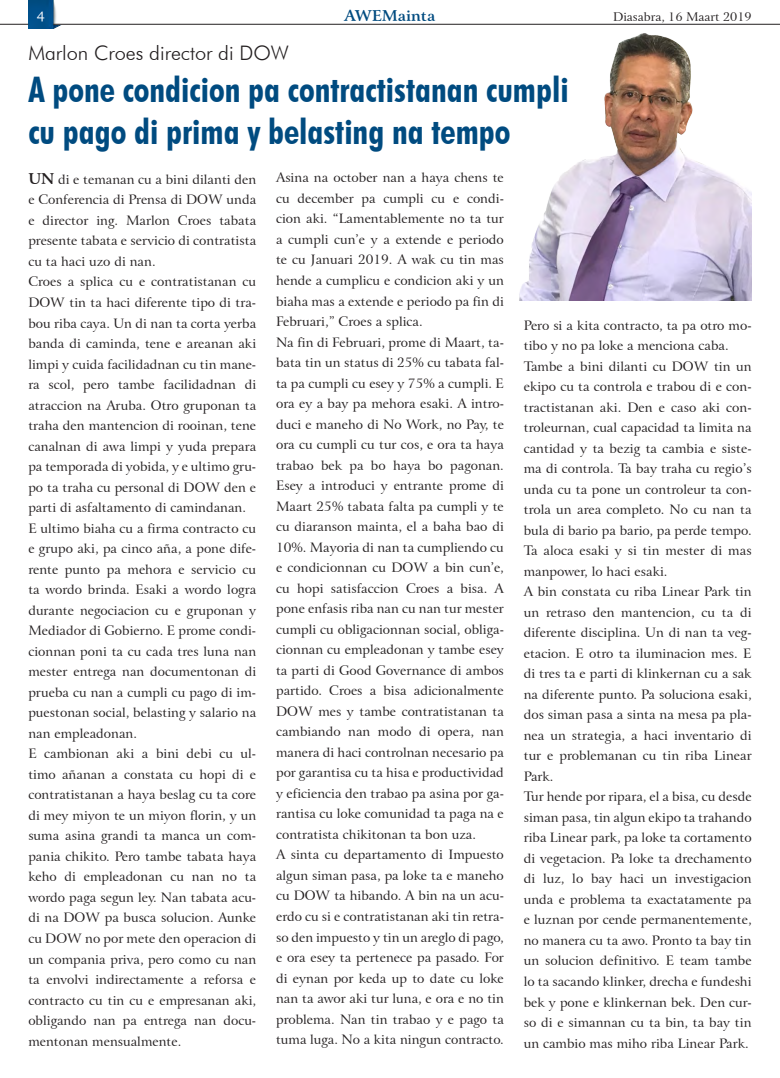
<style>
.page{position:relative;width:780px;height:1078px;background:#fff}
.page>*{position:absolute;margin:0;border:0;box-sizing:border-box;transform-origin:0 0}
.t1{font:700 condensed 35.2px/42.3px "Futura BT";color:#004b80}
.t2{font:300 20px "Futura BT";color:#231f20}
.t3{font:700 15px "Arrus BT";color:#004b80}
.t4{font:14px "Charter ITCTT";color:#fff}
.Body_Text_14{font:13px/20.5px "Arrus BT";color:#231f20;text-align:justify}
.t5{font:12px "Arrus BT";color:#231f20}
.s1{font-weight:700;font-size:15px}
</style>
<div class="page">
<img style="left:28px;top:0;width:33px;height:28px">
<svg style="left:0;top:24px;width:28px;height:1px"></svg>
<hr style="left:53px;top:24px;width:727px;height:1px;background:#231f20">
<img style="left:428px;top:23px;width:323px;height:277px">
<p class="t4" style="left:37px;top:7px;width:9px">4</p>
<p class="t3" style="left:344px;top:7px;width:92px">AWEMainta</p>
<p class="t5" style="left:613px;top:9px;width:140px">Diasabra, 16 Maart 2019</p>
<p class="t2" style="left:28px;top:40px;width:262px">Marlon Croes director di DOW</p>
<p class="t1" style="left:28px;top:68px;width:541px">A pone condicion pa contractistanan cumpli cu pago di prima y belasting na tempo</p>
<p class="Body_Text_14" style="left:28px;top:169px;width:229px"><span class="s1">UN</span> di e temanan cu a bini dilanti den e Conferencia di Prensa di DOW unda e director ing. Marlon Croes tabata presente tabata e servicio di contratista cu ta haci uzo di nan.</p>
<p class="Body_Text_14" style="left:28px;top:272px;width:229px">Croes a splica cu e contratistanan cu DOW tin ta haci diferente tipo di tra&shy;bou riba caya. Un di nan ta corta yerba banda di caminda, tene e areanan aki limpi y cuida facilidadnan cu tin mane&shy;ra scol, pero tambe facilidadnan di atraccion na Aruba. Otro gruponan ta traha den mantencion di rooinan, tene canalnan di awa limpi y yuda prepara pa temporada di yobida, y e ultimo gru&shy;po ta traha cu personal di DOW den e parti di asfaltamento di camindanan.</p>
<p class="Body_Text_14" style="left:28px;top:518px;width:229px">E ultimo biaha cu a firma contracto cu e grupo aki, pa cinco aña, a pone dife&shy;rente punto pa mehora e servicio cu ta wordo brinda. Esaki a wordo logra durante negociacion cu e gruponan y Mediador di Gobierno. E prome condi&shy;cionnan poni ta cu cada tres luna nan mester entrega nan documentonan di prueba cu nan a cumpli cu pago di im&shy;puestonan social, belasting y salario na nan empleadonan.</p>
<p class="Body_Text_14" style="left:28px;top:743px;width:229px">E cambionan aki a bini debi cu ul&shy;timo añanan a constata cu hopi di e contratistanan a haya beslag cu ta core di mey miyon te un miyon florin, y un suma asina grandi ta manca un com&shy;pania chikito. Pero tambe tabata haya keho di empleadonan cu nan no ta wordo paga segun ley. Nan tabata acu&shy;di na DOW pa busca solucion. Aunke cu DOW no por mete den operacion di un compania priva, pero como cu nan ta envolvi indirectamente a reforsa e contracto cu tin cu e empresanan aki, obligando nan pa entrega nan docu&shy;mentonan mensualmente.</p>
<p class="Body_Text_14" style="left:276px;top:168px;width:229px">Asina na october nan a haya chens te cu december pa cumpli cu e condi&shy;cion aki. “Lamentablemente no ta tur a cumpli cun’e y a extende e periodo te cu Januari 2019. A wak cu tin mas hende a cumplicu e condicion aki y un biaha mas a extende e periodo pa fin di Februari,” Croes a splica.</p>
<p class="Body_Text_14" style="left:276px;top:332px;width:229px">Na fin di Februari, prome di Maart, ta&shy;bata tin un status di 25% cu tabata fal&shy;ta pa cumpli cu esey y 75% a cumpli. E ora ey a bay pa mehora esaki. A intro&shy;duci e maneho di No Work, no Pay, te ora cu cumpli cu tur cos, e ora ta haya trabao bek pa bo haya bo pagonan.<br>Esey a introduci y entrante prome di Maart 25% tabata falta pa cumpli y te cu diaranson mainta, el a baha bao di 10%. Mayoria di nan ta cumpliendo cu e condicionnan cu DOW a bin cun’e, cu hopi satisfaccion Croes a bisa. A pone enfasis riba nan cu nan tur mester cumpli cu obligacionnan social, obliga&shy;cionnan cu empleadonan y tambe esey ta parti di Good Governance di ambos partido. Croes a bisa adicionalmente DOW mes y tambe contratistanan ta cambiando nan modo di opera, nan manera di haci controlnan necesario pa por garantisa cu ta hisa e productividad y eficiencia den trabao pa asina por ga&shy;rantisa cu loke comunidad ta paga na e contratista chikitonan ta bon uza.</p>
<p class="Body_Text_14" style="left:276px;top:844px;width:229px">A sinta cu departamento di Impuesto algun siman pasa, pa loke ta e maneho cu DOW ta hibando. A bin na un acu&shy;erdo cu si e contratistanan aki tin retra&shy;so den impuesto y tin un areglo di pago, e ora esey ta pertenece pa pasado. For di eynan por keda up to date cu loke nan ta awor aki tur luna, e ora e no tin problema. Nan tin trabao y e pago ta tuma luga. No a kita ningun contracto.</p>
<p class="Body_Text_14" style="left:523px;top:315px;width:229px">Pero si a kita contracto, ta pa otro mo&shy;tibo y no pa loke a menciona caba.</p>
<p class="Body_Text_14" style="left:523px;top:356px;width:229px">Tambe a bini dilanti cu DOW tin un ekipo cu ta controla e trabou di e con&shy;tractistanan aki. Den e caso aki con&shy;troleurnan, cual capacidad ta limita na cantidad y ta bezig ta cambia e siste&shy;ma di controla. Ta bay traha cu regio’s unda cu ta pone un controleur ta con&shy;trola un area completo. No cu nan ta bula di bario pa bario, pa perde tempo.<br>Ta aloca esaki y si tin mester di mas manpower, lo haci esaki.</p>
<p class="Body_Text_14" style="left:523px;top:581px;width:229px">A bin constata cu riba Linear Park tin un retraso den mantencion, cu ta di diferente disciplina. Un di nan ta veg&shy;etacion. E otro ta iluminacion mes. E di tres ta e parti di klinkernan cu a sak na diferente punto. Pa soluciona esaki, dos siman pasa a sinta na mesa pa pla&shy;nea un strategia, a haci inventario di tur e problemanan cu tin riba Linear Park.</p>
<p class="Body_Text_14" style="left:523px;top:786px;width:229px">Tur hende por ripara, el a bisa, cu desde siman pasa, tin algun ekipo ta trahando riba Linear park, pa loke ta cortamento di vegetacion. Pa loke ta drechamento di luz, lo bay haci un investigacion unda e problema ta exactatamente pa e luznan por cende permanentemente, no manera cu ta awo. Pronto ta bay tin un solucion definitivo. E team tambe lo ta sacando klinker, drecha e fundeshi bek y pone e klinkernan bek. Den cur&shy;so di e simannan cu ta bin, ta bay tin un cambio mas miho riba Linear Park.</p>
</div>
